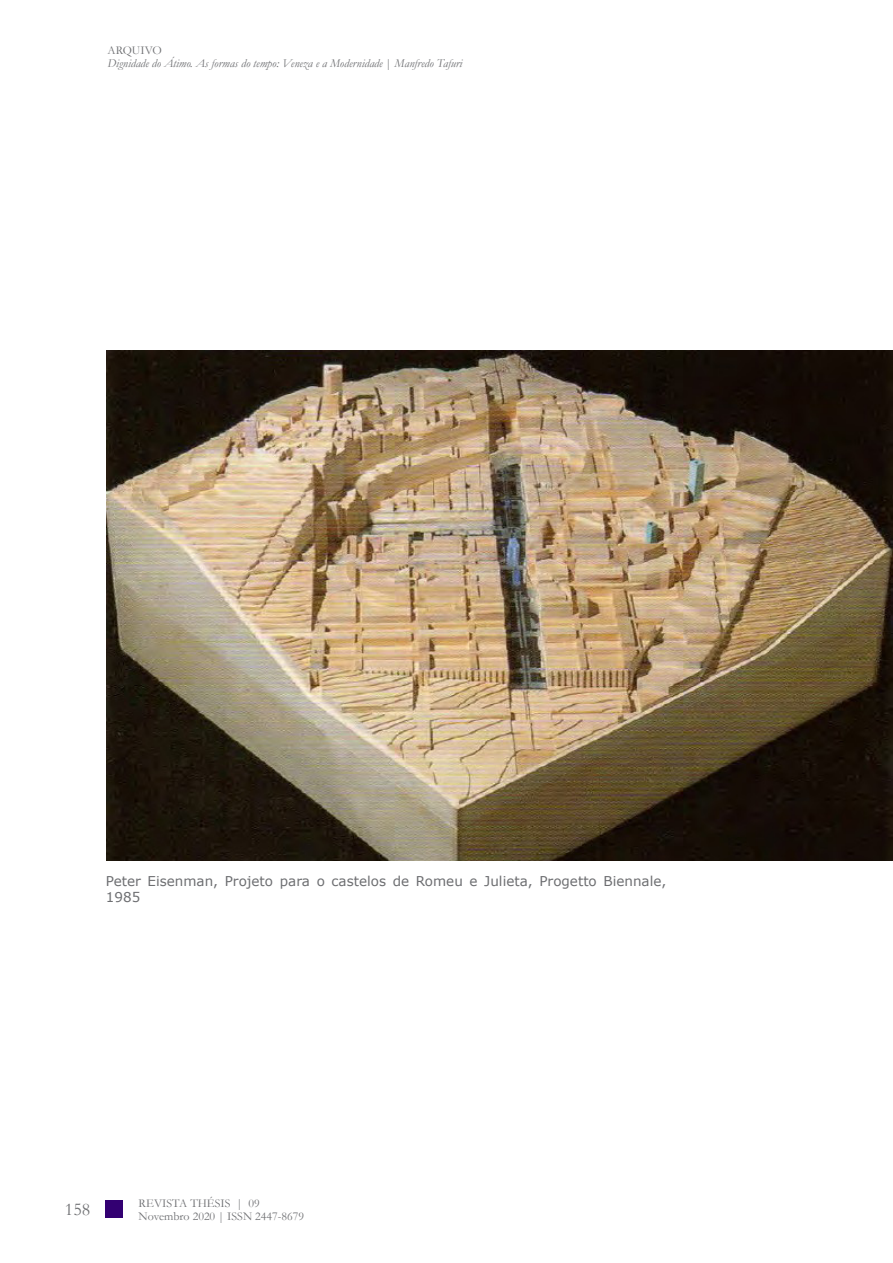
<style>
.page{position:relative;width:893px;height:1263px;background:#fff}
.page>*{position:absolute;margin:0;border:0;box-sizing:border-box;transform-origin:0 0}
.t1{font:18px "Garamond";color:#6e6f72}
.t2{font:13.5px/16.2px "Verdana";color:#6d6e71}
.t3{font:italic 12px/12.8px "Garamond";color:#6e6f72}
.t4{font:12px/12.8px "Garamond";color:#6e6f72}
.s1{font-style:normal}
</style>
<div class="page">
<div style="left:106px;top:1201px;width:17px;height:17px;background:#330072"></div>
<img style="left:106px;top:350px;width:787px;height:511px">
<p class="t3" style="left:108px;top:44px;width:356px"><span class="s1">ARQUIVO<br></span>Dignidade do Átimo. As formas do tempo: Veneza e a Modernidade <span class="s1">|</span> Manfredo Tafuri</p>
<p class="t2" style="left:106px;top:873px;width:562px">Peter Eisenman, Projeto para o castelos de Romeu e Julieta, Progetto Biennale,<br>1985</p>
<h1 class="t1" style="left:65px;top:1197px;width:27px">158</h1>
<p class="t4" style="left:139px;top:1196px;width:167px">REVISTA THÉSIS | 09<br>Novembro 2020 | ISSN 2447-8679</p>
</div>
